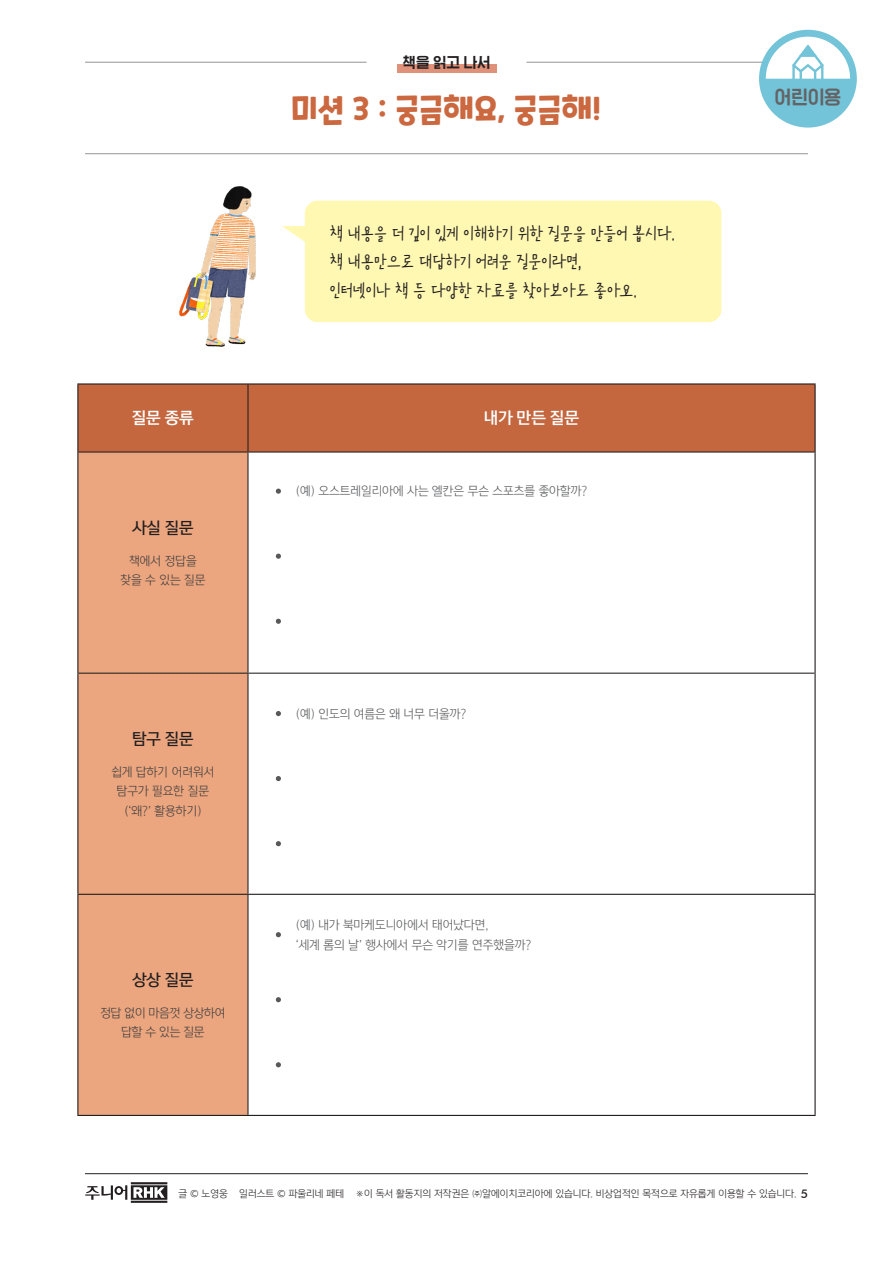
<style>
.page{position:relative;width:893px;height:1263px;background:#fff}
.page>*{position:absolute;margin:0;border:0;box-sizing:border-box;transform-origin:0 0}
.t1{font:700 31.5px "Cookie Run OTF";color:#cb683f;scale:.95 1}
.t2{font:19.5px "HGG Gothicssi P80 g";color:#636366}
.t3{font:18px "Kyobo Handwriting 2021 sjy";letter-spacing:.005em;color:#231f20}
.t4{font:15px "Yoon Gothic Pro 760";letter-spacing:-.02em;color:#231f20}
.t5{font:15px "Yoon Gothic Pro 770";letter-spacing:-.02em;color:#fff}
.t6{font:15px "HGG Gothicssi P80 g";color:#231f20}
.t7{font:12px "Yoon Gothic Pro 730";color:#57585a}
.t8{font:12px "Yoon Gothic Pro 730";color:#3e3e3f}
.t9{font:12px "Yoon Gothic Pro 730";letter-spacing:-.02em;color:#3e3e3f}
.t10{font:9.75px "Yoon Gothic Pro 730";color:#231f20}
.s1{font-family:"Futura BT";font-weight:500;font-size:12px}
</style>
<div class="page">
<svg style="left:85px;top:1182px;width:82px;height:21px"></svg>
<hr style="left:85px;top:1173px;width:723px;height:1px;background:#231f20">
<hr style="left:85px;top:153px;width:723px;height:1px;background:#939598">
<hr style="left:85px;top:62px;width:282px;height:1px;background:#939598">
<hr style="left:526px;top:62px;width:282px;height:1px;background:#939598">
<div style="left:397px;top:64px;width:99px;height:8px;background:#e09179"></div>
<div style="left:305px;top:201px;width:416px;height:121px;background:#fff8b2;border-radius:13px"></div>
<svg style="left:282px;top:226px;width:23px;height:18px"></svg>
<img style="left:179px;top:186px;width:77px;height:161px">
<div style="left:78px;top:385px;width:736px;height:66px;background:#c4673f"></div>
<div style="left:78px;top:453px;width:169px;height:662px;background:#eca67f"></div>
<svg style="left:249px;top:488px;width:565px;height:627px"></svg>
<hr style="left:247px;top:385px;width:2px;height:66px;background:#231f20">
<hr style="left:247px;top:674px;width:2px;height:220px;background:#231f20">
<hr style="left:247px;top:895px;width:2px;height:220px;background:#231f20">
<hr style="left:78px;top:451px;width:170px;height:2px;background:#231f20">
<hr style="left:248px;top:451px;width:566px;height:2px;background:#231f20">
<hr style="left:247px;top:453px;width:2px;height:220px;background:#231f20">
<hr style="left:78px;top:673px;width:170px;height:1px;background:#231f20">
<hr style="left:248px;top:673px;width:566px;height:1px;background:#231f20">
<hr style="left:77px;top:383px;width:171px;height:2px;background:#231f20">
<hr style="left:77px;top:385px;width:1px;height:67px;background:#231f20">
<hr style="left:248px;top:383px;width:568px;height:2px;background:#231f20">
<hr style="left:814px;top:385px;width:2px;height:67px;background:#231f20">
<hr style="left:77px;top:452px;width:1px;height:221px;background:#231f20">
<hr style="left:814px;top:452px;width:2px;height:221px;background:#231f20">
<hr style="left:77px;top:673px;width:1px;height:221px;background:#231f20">
<hr style="left:814px;top:673px;width:2px;height:221px;background:#231f20">
<hr style="left:77px;top:894px;width:171px;height:1px;background:#231f20">
<hr style="left:77px;top:895px;width:1px;height:220px;background:#231f20">
<hr style="left:248px;top:894px;width:568px;height:1px;background:#231f20">
<hr style="left:814px;top:895px;width:2px;height:220px;background:#231f20">
<hr style="left:77px;top:1115px;width:171px;height:1px;background:#231f20">
<hr style="left:248px;top:1115px;width:568px;height:1px;background:#231f20">
<svg style="left:276px;top:489px;width:5px;height:5px"></svg>
<svg style="left:276px;top:711px;width:5px;height:5px"></svg>
<svg style="left:276px;top:932px;width:5px;height:5px"></svg>
<svg style="left:276px;top:619px;width:5px;height:5px"></svg>
<svg style="left:276px;top:841px;width:5px;height:5px"></svg>
<svg style="left:276px;top:1062px;width:5px;height:5px"></svg>
<svg style="left:276px;top:554px;width:5px;height:5px"></svg>
<svg style="left:276px;top:776px;width:5px;height:5px"></svg>
<svg style="left:276px;top:997px;width:5px;height:5px"></svg>
<div style="left:759px;top:30px;width:98px;height:98px;background:#73c4d8;border-radius:50%"></div>
<svg style="left:766px;top:37px;width:84px;height:42px"></svg>
<p class="t6" style="left:403px;top:54px;width:90px">책을 읽고 나서</p>
<p class="t1" style="left:291px;top:87px;width:328px">미션 3 : 궁금해요, 궁금해!</p>
<p class="t3" style="left:330px;top:222px;width:347px">책 내용을 더 깊이 있게 이해하기 위한 질문을 만들어 봅시다.</p>
<p class="t3" style="left:330px;top:251px;width:253px">책 내용만으로 대답하기 어려운 질문이라면,</p>
<p class="t3" style="left:330px;top:279px;width:309px">인터넷이나 책 등 다양한 자료를 찾아보아도 좋아요.</p>
<p class="t5" style="left:132px;top:407px;width:64px">질문 종류</p>
<p class="t5" style="left:484px;top:407px;width:97px">내가 만든 질문</p>
<p class="t4" style="left:133px;top:517px;width:62px">사실 질문</p>
<p class="t8" style="left:129px;top:553px;width:69px">책에서 정답을</p>
<p class="t8" style="left:120px;top:572px;width:87px">찾을 수 있는 질문</p>
<p class="t4" style="left:133px;top:728px;width:62px">탐구 질문</p>
<p class="t8" style="left:111px;top:764px;width:105px">쉽게 답하기 어려워서</p>
<p class="t8" style="left:117px;top:784px;width:94px">탐구가 필요한 질문</p>
<p class="t8" style="left:124px;top:803px;width:79px">(‘왜?’ 활용하기)</p>
<p class="t4" style="left:133px;top:969px;width:62px">상상 질문</p>
<p class="t9" style="left:101px;top:1005px;width:126px">정답 없이 마음껏 상상하여</p>
<p class="t8" style="left:121px;top:1024px;width:85px">답할 수 있는 질문</p>
<p class="t7" style="left:296px;top:484px;width:293px">(예) 오스트레일리아에 사는 엘칸은 무슨 스포츠를 좋아할까?</p>
<p class="t7" style="left:296px;top:706px;width:172px">(예) 인도의 여름은 왜 너무 더울까?</p>
<p class="t7" style="left:296px;top:917px;width:194px">(예) 내가 북마케도니아에서 태어났다면,</p>
<p class="t7" style="left:296px;top:937px;width:237px">‘세계 롬의 날’ 행사에서 무슨 악기를 연주했을까?</p>
<p class="t2" style="left:775px;top:87px;width:68px">어린이용</p>
<p class="t10" style="left:179px;top:1187px;width:631px">글 © 노영웅 일러스트 © 파울리네 페테 ※이 독서 활동지의 저작권은 ㈜알에이치코리아에 있습니다. 비상업적인 목적으로 자유롭게 이용할 수 있습니다. <span class="s1">5</span></p>
</div>
